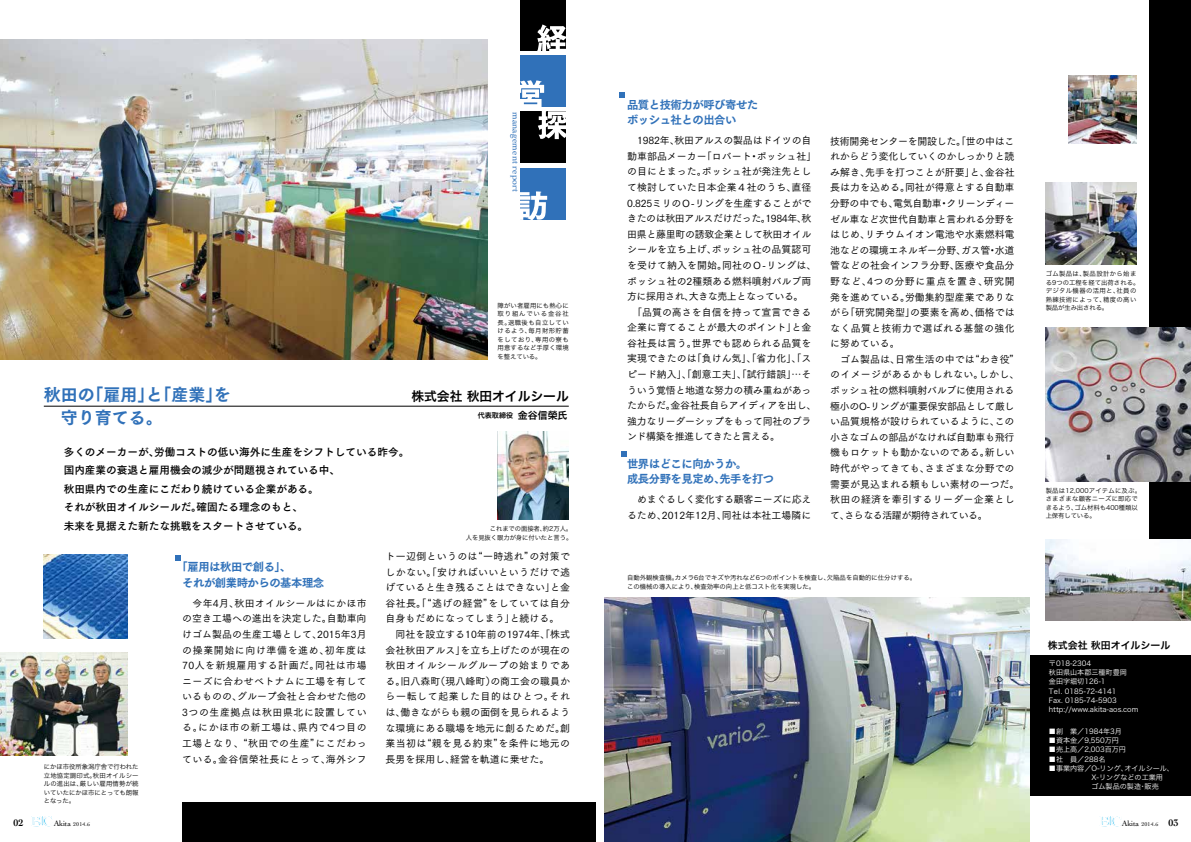
<style>
.page{position:relative;width:1191px;height:842px;background:#fff}
.page>*{position:absolute;margin:0;border:0;box-sizing:border-box;transform-origin:0 0}
.t1{font:17px/22.7px "Tsuku Go CID E";color:#3071b9}
.t2{font:12.8px "Hira Kaku Pro N W6";color:#000}
.t3{font:11.3px/15.6px "Tsuku Go CID E";letter-spacing:-.04em;color:#3071b9}
.t4{font:10.6px/18.4px "Tsuku Go CID B";color:#000}
.t5{font:9.9px/15.6px "Tsuku Go CID M";letter-spacing:.005em;color:#000}
.t6{font:9.9px "Cochin";color:#3071b9}
.t7{font:9.9px "Hira Kaku Pro N W6";color:#000}
.t8{font:7.1px/9.2px "Hira Kaku Pro N W3";color:#fff}
.t9{font:7.1px "Hira Kaku Pro N W6";color:#000}
.t10{font:6.4px/8.5px "Hira Kaku Pro N W3";color:#000;text-align:justify}
.t11{font:6.4px/8.5px "Hira Kaku Pro N W3";letter-spacing:.055em;color:#000}
.t12{font:6.4px/8.5px "Hira Kaku Pro N W3";letter-spacing:.025em;color:#000}
.t13{font:6.4px/8.5px "Hira Kaku Pro N W3";letter-spacing:-.02em;color:#000;text-align:right}
.t14{font:5.7px "Cochin";letter-spacing:.02em;color:#000;scale:1.05 1}
.s1{font-size:9.9px}
.s2{font-weight:700;font-size:9.9px}
.s3{font-size:15px;color:#00afec}
.s4{font-size:8.1px}
.s5{font-size:7.7px}
</style>
<div class="page">
<div style="left:996px;top:655px;width:195px;height:140px;background:#000"></div>
<div style="left:1149px;top:0;width:42px;height:540px;background:#000"></div>
<div style="left:182px;top:802px;width:413px;height:40px;background:#000"></div>
<img style="left:0;top:39px;width:487px;height:320px">
<div style="left:520px;top:0;width:45px;height:51px;background:#000"></div>
<div style="left:520px;top:56px;width:45px;height:51px;background:#3071b9"></div>
<div style="left:520px;top:112px;width:45px;height:51px;background:#000"></div>
<div style="left:520px;top:168px;width:45px;height:51px;background:#3071b9"></div>
<svg style="left:537px;top:25px;width:29px;height:26px"></svg>
<svg style="left:520px;top:80px;width:46px;height:59px"></svg>
<svg style="left:520px;top:191px;width:27px;height:29px"></svg>
<img style="left:498px;top:432px;width:71px;height:88px">
<img style="left:1045px;top:183px;width:91px;height:82px">
<img style="left:1068px;top:76px;width:68px;height:67px">
<img style="left:604px;top:598px;width:425px;height:244px">
<img style="left:44px;top:554px;width:84px;height:84px">
<img style="left:0;top:652px;width:128px;height:104px">
<img style="left:1045px;top:328px;width:146px;height:153px">
<img style="left:1045px;top:540px;width:146px;height:80px">
<hr style="left:44px;top:406px;width:525px;height:1px;background:#000">
<svg style="left:175px;top:555px;width:6px;height:6px"></svg>
<svg style="left:619px;top:93px;width:6px;height:5px"></svg>
<svg style="left:621px;top:451px;width:6px;height:6px"></svg>
<p class="t6" style="left:521px;top:112px;width:82px;rotate:90deg">management report</p>
<p class="t10" style="left:497px;top:301px;width:73px">障がい者雇用にも熱心に取り組んでいる金谷社長。退職後も自立していけるよう、毎月財形貯蓄をしており、専用の寮も用意するなど手厚く環境を整えている。</p>
<h1 class="t1" style="left:44px;top:383px;width:189px">秋田の「雇用」と「産業」を　守り育てる。</h1>
<p class="t4" style="left:64px;top:443px;width:347px">多くのメーカーが、労働コストの低い海外に生産をシフトしている昨今。国内産業の衰退と雇用機会の減少が問題視されている中、<br>秋田県内での生産にこだわり続けている企業がある。<br>それが秋田オイルシールだ。確固たる理念のもと、<br>未来を見据えた新たな挑戦をスタートさせている。</p>
<p class="t2" style="left:411px;top:385px;width:159px">株式会社 秋田オイルシール</p>
<p class="t9" style="left:478px;top:409px;width:91px">代表取締役 <span class="s1">金谷信榮氏</span></p>
<p class="t13" style="left:466px;top:524px;width:108px">これまでの面接者、約2万人。<br>人を見抜く眼力が身に付いたと言う。</p>
<p class="t10" style="left:44px;top:762px;width:96px">にかほ市役所象潟庁舎で行われた立地協定調印式。秋田オイルシールの進出は、厳しい雇用情勢が続いていたにかほ市にとっても朗報となった。</p>
<p class="t3" style="left:182px;top:559px;width:143px;text-indent:-6px">「雇用は秋田で創る」、<br>それが創業時からの基本理念</p>
<p class="t5" style="left:182px;top:595px;width:186px;text-align:justify;text-indent:10px">今年4月、秋田オイルシールはにかほ市の空き工場への進出を決定した。自動車向けゴム製品の生産工場として、2015年3月の操業開始に向け準備を進め、初年度は70人を新規雇用する計画だ。同社は市場ニーズに合わせベトナムに工場を有しているものの、グループ会社と合わせた他の3つの生産拠点は秋田県北に設置している。にかほ市の新工場は、県内で4つ目の工場となり、“秋田での生産”にこだわっている。金谷信榮社長にとって、海外シフ</p>
<p class="t5" style="left:386px;top:548px;width:186px">ト一辺倒というのは“一時逃れ”の対策でしかない。「安ければいいというだけで逃げていると生き残ることはできない」と金谷社長。「“逃げの経営”をしていては自分自身もだめになってしまう」と続ける。　同社を設立する10年前の1974年、「株式会社秋田アルス」を立ち上げたのが現在の秋田オイルシールグループの始まりである。旧八森町（現八峰町）の商工会の職員から一転して起業した目的はひとつ。それは、働きながらも親の面倒を見られるような環境にある職場を地元に創るためだ。創業当初は“親を見る約束”を条件に地元の長男を採用し、経営を軌道に乗せた。</p>
<p class="t3" style="left:627px;top:96px;width:133px">品質と技術力が呼び寄せたボッシュ社との出合い</p>
<p class="t5" style="left:627px;top:133px;width:191px;text-indent:10px">1982年、秋田アルスの製品はドイツの自動車部品メーカー「ロバート・ボッシュ社」の目にとまった。ボッシュ社が発注先として検討していた日本企業４社のうち、直径<br>0.825ミリのО-リングを生産することができたのは秋田アルスだけだった。1984年、秋田県と藤里町の誘致企業として秋田オイルシールを立ち上げ、ボッシュ社の品質認可を受けて納入を開始。同社のО-リングは、ボッシュ社の2種類ある燃料噴射バルブ両方に採用され、大きな売上となっている。<br>　「品質の高さを自信を持って宣言できる企業に育てることが最大のポイント」と金谷社長は言う。世界でも認められる品質を実現できたのは「負けん気」、「省力化」、「スピード納入」、「創意工夫」、「試行錯誤」…そういう覚悟と地道な努力の積み重ねがあったからだ。金谷社長自らアイディアを出し、強力なリーダーシップをもって同社のブランド構築を推進してきたと言える。</p>
<p class="t3" style="left:627px;top:455px;width:149px">世界はどこに向かうか。<br>成長分野を見定め、先手を打つ</p>
<p class="t5" style="left:627px;top:492px;width:186px;text-align:right">めまぐるしく変化する顧客ニーズに応えるため、2012年12月、同社は本社工場隣に</p>
<p class="t5" style="left:830px;top:133px;width:191px">技術開発センターを開設した。「世の中はこれからどう変化していくのかしっかりと読み解き、先手を打つことが肝要」と、金谷社長は力を込める。同社が得意とする自動車分野の中でも、電気自動車・クリーンディーゼル車など次世代自動車と言われる分野をはじめ、リチウムイオン電池や水素燃料電池などの環境エネルギー分野、ガス管・水道管などの社会インフラ分野、医療や食品分野など、4つの分野に重点を置き、研究開発を進めている。労働集約型産業でありながら「研究開発型」の要素を高め、価格ではなく品質と技術力で選ばれる基盤の強化に努めている。<br>　ゴム製品は、日常生活の中では“わき役”のイメージがあるかもしれない。しかし、ボッシュ社の燃料噴射バルブに使用される極小のO-リングが重要保安部品として厳しい品質規格が設けられているように、この小さなゴムの部品がなければ自動車も飛行機もロケットも動かないのである。新しい時代がやってきても、さまざまな分野での需要が見込まれる頼もしい素材の一つだ。秋田の経済を牽引するリーダー企業として、さらなる活躍が期待されている。</p>
<p class="t10" style="left:627px;top:573px;width:291px">自動外観検査機。カメラ6台でキズや汚れなど6つのポイントを検査し、欠陥品を自動的に仕分けする。この機械の導入により、検査効率の向上と低コスト化を実現した。</p>
<p class="t11" style="left:1045px;top:269px;width:95px">ゴム製品は、製品設計から始まる9つの工程を経て出荷される。デジタル機器の活用と、社員の熟練技術によって、精度の高い製品が生み出される。</p>
<p class="t12" style="left:1045px;top:486px;width:97px">製品は12,000アイテムに及ぶ。さまざまな顧客ニーズに即応できるよう、ゴム材料も400種類以上保有している。</p>
<p class="t7" style="left:1048px;top:636px;width:124px">株式会社 秋田オイルシール</p>
<p class="t8" style="left:1049px;top:658px;width:91px">〒018-2304　<br>秋田県山本郡三種町豊岡<br>金田字堀切126-1<br>Tel. 0185-72-4141　<br>Fax. 0185-74-5903 http://www.akita-aos.com</p>
<p class="t8" style="left:1049px;top:726px;width:82px">■創　業／1984年3月　</p>
<p class="t8" style="left:1049px;top:735px;width:71px">■資本金／9,550万円</p>
<p class="t8" style="left:1049px;top:745px;width:93px">■売上高／2,003百万円　　</p>
<p class="t8" style="left:1049px;top:754px;width:58px">■社　員／288名</p>
<p class="t8" style="left:1049px;top:763px;width:127px">■事業内容／O-リング、オイルシール、　　　　　　X-リングなどの工業用<br>　　　　　　ゴム製品の製造・販売</p>
<p class="t14" style="left:13px;top:820px;width:75px"><span class="s2">02</span> <span class="s3">BIC</span><span class="s4">A</span><span class="s5">kita</span> 2014.6</p>
<p class="t14" style="left:1099px;top:820px;width:77px"><span class="s3">BIC</span><span class="s4">A</span><span class="s5">kita</span> 2014.6 <span class="s2">03</span></p>
</div>
